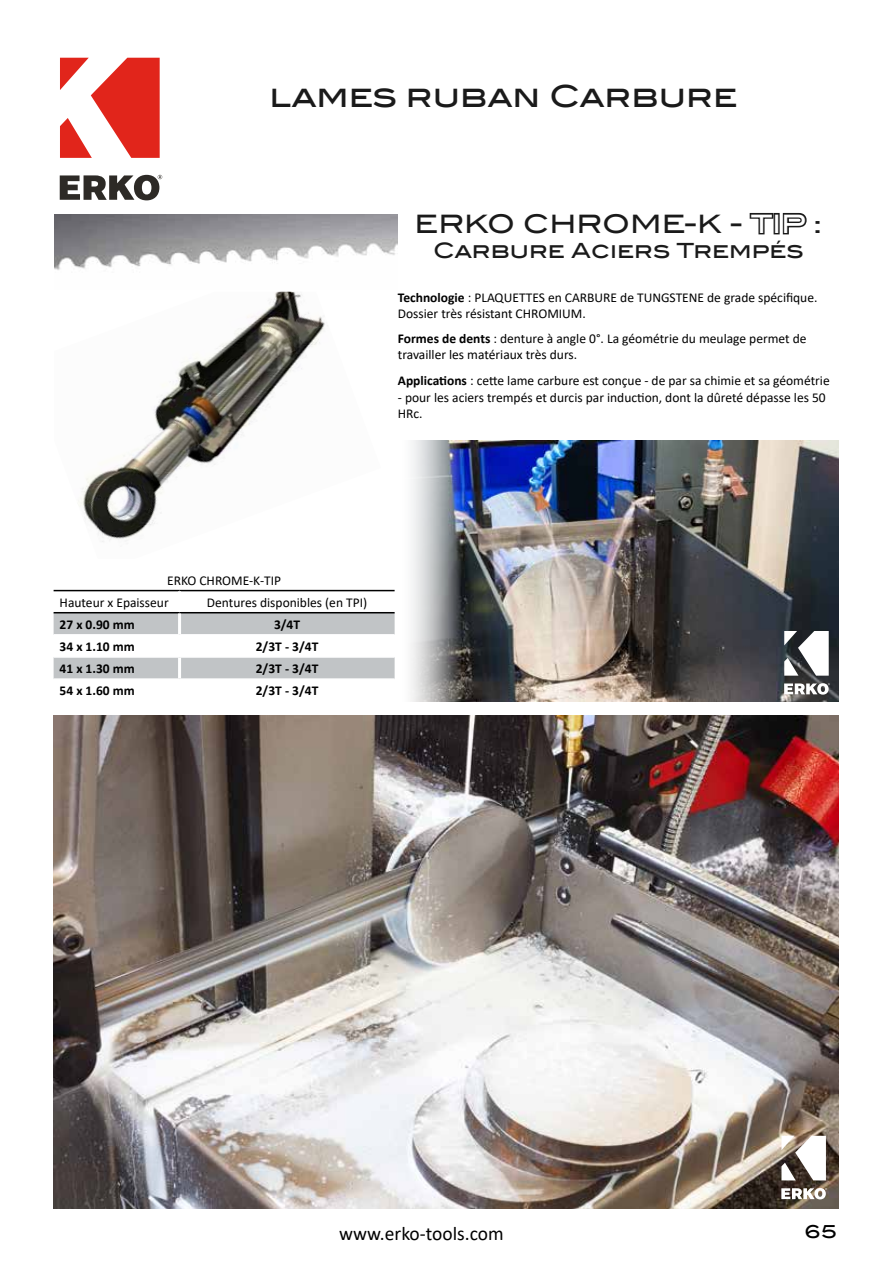
<style>
.page{position:relative;width:893px;height:1263px;background:#fff}
.page>*{position:absolute;margin:0;border:0;box-sizing:border-box;transform-origin:0 0}
.t1{font:500 30px "Blair ITC";color:#000}
.t2{font:500 25.5px "Blair ITC";color:#000}
.t3{font:500 21px "Blair ITC";color:#000}
.t4{font:19.5px "Calibri";color:#000}
.t5{font:500 18px "Blair ITC";color:#000}
.t6{font:13.5px/16.2px "Calibri";color:#000}
.t7{font:700 13.5px "Calibri";color:#000}
.s1{color:#fff}
.s2{font-weight:700}
</style>
<div class="page">
<svg style="left:60px;top:58px;width:100px;height:100px"></svg>
<svg style="left:60px;top:175px;width:102px;height:25px"></svg>
<img style="left:80px;top:292px;width:245px;height:250px">
<svg style="left:749px;top:212px;width:26px;height:23px"></svg>
<div style="left:774px;top:213px;width:6px;height:21px;border:3px solid #000"></div>
<svg style="left:782px;top:212px;width:25px;height:23px"></svg>
<img style="left:54px;top:214px;width:344px;height:56px">
<img style="left:411px;top:440px;width:428px;height:261px">
<svg style="left:54px;top:613px;width:341px;height:65px"></svg>
<hr style="left:54px;top:590px;width:126px;height:1px;background:#000">
<hr style="left:180px;top:590px;width:215px;height:1px;background:#000">
<hr style="left:54px;top:612px;width:126px;height:1px;background:#000">
<hr style="left:180px;top:612px;width:215px;height:1px;background:#000">
<hr style="left:178px;top:613px;width:3px;height:21px;background:#fff">
<hr style="left:178px;top:636px;width:3px;height:20px;background:#fff">
<hr style="left:178px;top:658px;width:3px;height:20px;background:#fff">
<hr style="left:54px;top:634px;width:126px;height:2px;background:#fff">
<hr style="left:180px;top:634px;width:215px;height:2px;background:#fff">
<hr style="left:54px;top:656px;width:126px;height:2px;background:#fff">
<hr style="left:180px;top:656px;width:215px;height:2px;background:#fff">
<svg style="left:784px;top:631px;width:45px;height:45px"></svg>
<svg style="left:784px;top:683px;width:46px;height:12px"></svg>
<img style="left:54px;top:715px;width:785px;height:494px">
<svg style="left:781px;top:1136px;width:45px;height:44px"></svg>
<svg style="left:781px;top:1188px;width:46px;height:11px"></svg>
<h1 class="t1" style="left:269px;top:78px;width:470px">lames ruban Carbure</h1>
<h2 class="t2" style="left:415px;top:208px;width:409px">ERKO CHROME-K - <span class="s1">TIP</span> :</h2>
<h3 class="t3" style="left:433px;top:238px;width:372px">Carbure Aciers Trempés</h3>
<p class="t6" style="left:398px;top:289px;width:421px"><span class="s2">Technologie</span> : PLAQUETTES en CARBURE de TUNGSTENE de grade spécifique.<br>Dossier très résistant CHROMIUM.</p>
<p class="t6" style="left:398px;top:330px;width:410px"><span class="s2">Formes de dents</span> : denture à angle 0°. La géométrie du meulage permet de travailler les matériaux très durs.</p>
<p class="t6" style="left:398px;top:372px;width:433px"><span class="s2">Applications</span> : cette lame carbure est conçue - de par sa chimie et sa géométrie</p>
<p class="t6" style="left:398px;top:389px;width:429px">- pour les aciers trempés et durcis par induction, dont la dûreté dépasse les 50<br>HRc.</p>
<p class="t6" style="left:60px;top:569px;width:223px;line-height:22.2px;text-indent:108px">ERKO CHROME-K-TIP<br>Hauteur x Epaisseur</p>
<p class="t6" style="left:207px;top:594px;width:162px">Dentures disponibles (en TPI)</p>
<p class="t7" style="left:60px;top:615px;width:77px">27 x 0.90 mm</p>
<p class="t7" style="left:274px;top:615px;width:28px">3/4T</p>
<p class="t7" style="left:60px;top:637px;width:77px">34 x 1.10 mm</p>
<p class="t7" style="left:256px;top:637px;width:64px">2/3T - 3/4T</p>
<p class="t7" style="left:60px;top:659px;width:77px">41 x 1.30 mm</p>
<p class="t7" style="left:256px;top:659px;width:64px">2/3T - 3/4T</p>
<p class="t7" style="left:60px;top:681px;width:77px">54 x 1.60 mm</p>
<p class="t7" style="left:256px;top:681px;width:64px">2/3T - 3/4T</p>
<h3 class="t4" style="left:339px;top:1220px;width:166px">www.erko-tools.com</h3>
<h3 class="t5" style="left:804px;top:1220px;width:35px">65</h3>
</div>
